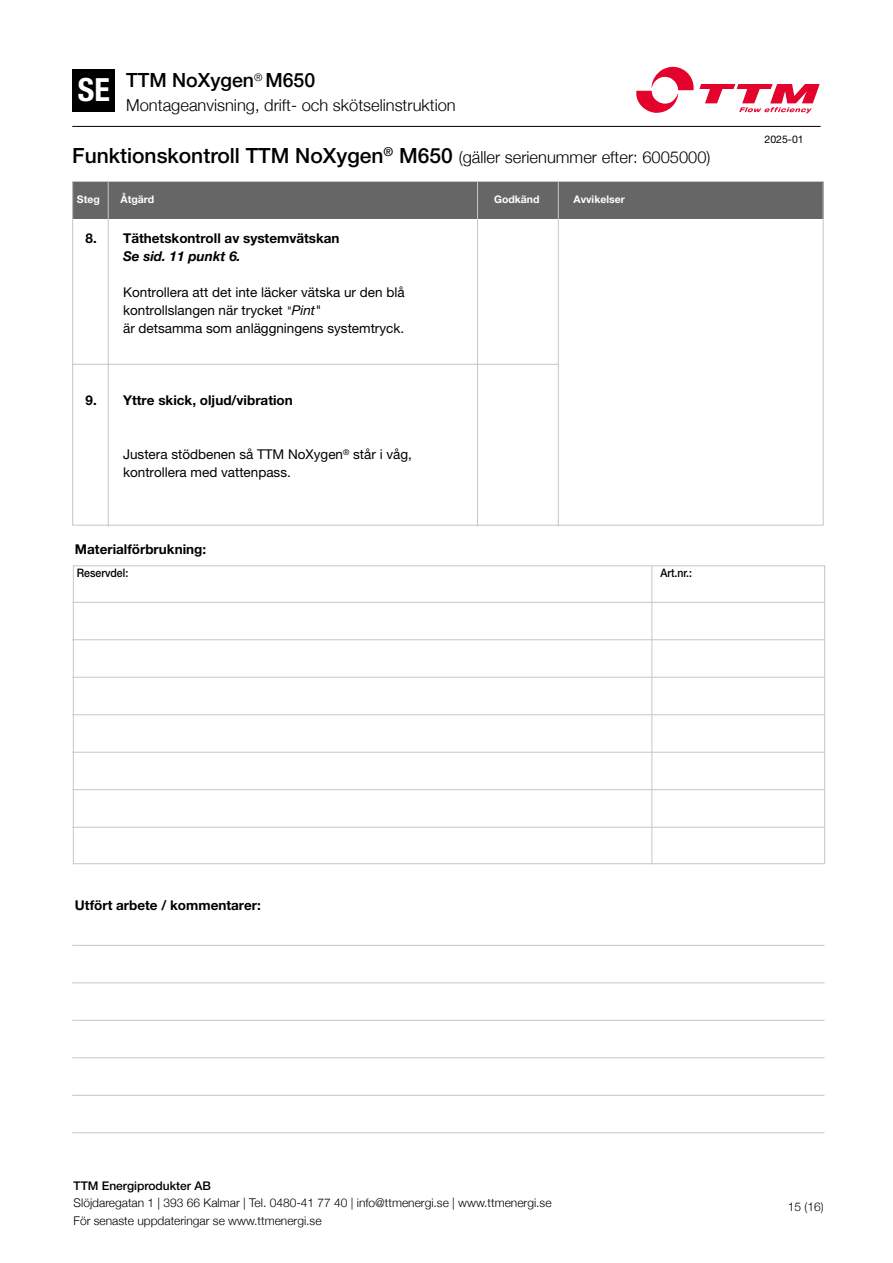
<style>
.page{position:relative;width:893px;height:1263px;background:#fff}
.page>*{position:absolute;margin:0;border:0;box-sizing:border-box;transform-origin:0 0}
.t1{font:700 condensed 31.95px "Helvetica Neue LT Pro";color:#fff}
.t2{font:500 19.5px "Helvetica Neue";color:#000}
.t3{font:300 16.5px "Helvetica Neue";color:#000}
.t4{font:13.5px/18px "Helvetica Neue LT Pro";color:#000}
.t5{font:700 13.5px "Helvetica Neue LT Pro";color:#000}
.t6{font:italic 700 13.5px "Helvetica Neue";color:#000}
.t7{font:300 12px/17.7px "Helvetica Neue";color:#000}
.t8{font:500 12px "Helvetica Neue LT Std";color:#000}
.t9{font:300 12px "Helvetica Neue";color:#000}
.t10{font:500 11.7px "Helvetica Neue LT Std";color:#000;scale:.9 1}
.t11{font:700 10.5px "Helvetica Neue LT Pro";color:#fff}
.t12{font:10.5px "Helvetica Neue LT Pro";color:#000}
.s1{font-family:"Helvetica Neue LT Std";font-weight:500;font-size:21px}
.s2{font-style:italic;font-size:12px}
.s3{font-style:italic}
</style>
<div class="page">
<div style="left:72px;top:182px;width:752px;height:37px;background:#666"></div>
<hr style="left:477px;top:181px;width:1px;height:345px;background:#c6c6c6">
<hr style="left:108px;top:181px;width:1px;height:345px;background:#c6c6c6">
<hr style="left:558px;top:181px;width:1px;height:345px;background:#c6c6c6">
<hr style="left:72px;top:364px;width:486px;height:1px;background:#c6c6c6">
<hr style="left:72px;top:602px;width:752px;height:1px;background:#c6c6c6">
<hr style="left:72px;top:945px;width:752px;height:1px;background:#c6c6c6">
<hr style="left:72px;top:677px;width:752px;height:1px;background:#c6c6c6">
<hr style="left:72px;top:1020px;width:752px;height:1px;background:#c6c6c6">
<hr style="left:72px;top:789px;width:752px;height:1px;background:#c6c6c6">
<hr style="left:72px;top:1132px;width:752px;height:1px;background:#c6c6c6">
<hr style="left:72px;top:639px;width:752px;height:1px;background:#c6c6c6">
<hr style="left:72px;top:982px;width:752px;height:1px;background:#c6c6c6">
<hr style="left:72px;top:752px;width:752px;height:1px;background:#c6c6c6">
<hr style="left:72px;top:1095px;width:752px;height:1px;background:#c6c6c6">
<hr style="left:72px;top:714px;width:752px;height:1px;background:#c6c6c6">
<hr style="left:72px;top:1057px;width:752px;height:1px;background:#c6c6c6">
<hr style="left:72px;top:827px;width:752px;height:1px;background:#c6c6c6">
<hr style="left:652px;top:566px;width:1px;height:298px;background:#c6c6c6">
<svg style="left:636px;top:67px;width:184px;height:46px"></svg>
<hr style="left:72px;top:126px;width:749px;height:1px;background:#000">
<div style="left:72px;top:69px;width:43px;height:43px;background:#000"></div>
<h1 class="t1" style="left:78px;top:71px;width:33px">SE</h1>
<h2 class="t2" style="left:126px;top:64px;width:191px">TTM NoXygen<sup>®</sup> M650</h2>
<p class="t3" style="left:126px;top:91px;width:331px">Montageanvisning, drift- och skötselinstruktion</p>
<p class="t3" style="left:72px;top:144px;width:640px"><span class="s1">Funktionskontroll TTM NoXygen</span><sup>®</sup> <span class="s1">M650</span> (gäller serienummer efter: 6005000)</p>
<p class="t11" style="left:77px;top:193px;width:24px">Steg</p>
<p class="t11" style="left:120px;top:193px;width:35px">Åtgärd</p>
<p class="t11" style="left:494px;top:193px;width:47px">Godkänd</p>
<p class="t11" style="left:573px;top:193px;width:53px">Avvikelser</p>
<p class="t5" style="left:86px;top:230px;width:256px">8. Täthetskontroll av systemvätskan</p>
<p class="t6" style="left:123px;top:246px;width:119px">Se sid. 11 punkt 6.</p>
<p class="t4" style="left:123px;top:283px;width:283px">Kontrollera att det inte läcker vätska ur den blå kontrollslangen när trycket <span class="s2">"</span><span class="s3">Pint"<br></span>är detsamma som anläggningens systemtryck.</p>
<p class="t5" style="left:86px;top:392px;width:209px">9. Yttre skick, oljud/vibration</p>
<p class="t4" style="left:123px;top:445px;width:290px">Justera stödbenen så TTM NoXygen<sup>®</sup> står i våg, kontrollera med vattenpass.</p>
<p class="t5" style="left:75px;top:541px;width:133px">Materialförbrukning:</p>
<p class="t10" style="left:77px;top:566px;width:59px">Reservdel:</p>
<p class="t10" style="left:660px;top:566px;width:37px">Art.nr.:</p>
<p class="t12" style="left:765px;top:133px;width:41px">2025-01</p>
<p class="t5" style="left:75px;top:897px;width:187px">Utfört arbete / kommentarer:</p>
<p class="t8" style="left:74px;top:1178px;width:139px">TTM Energiprodukter AB</p>
<p class="t7" style="left:74px;top:1193px;width:480px">Slöjdaregatan 1 | 393 66 Kalmar | Tel. 0480-41 77 40 | info@ttmenergi.se | www.ttmenergi.se<br>För senaste uppdateringar se www.ttmenergi.se</p>
<p class="t9" style="left:788px;top:1197px;width:37px">15 (16)</p>
</div>
